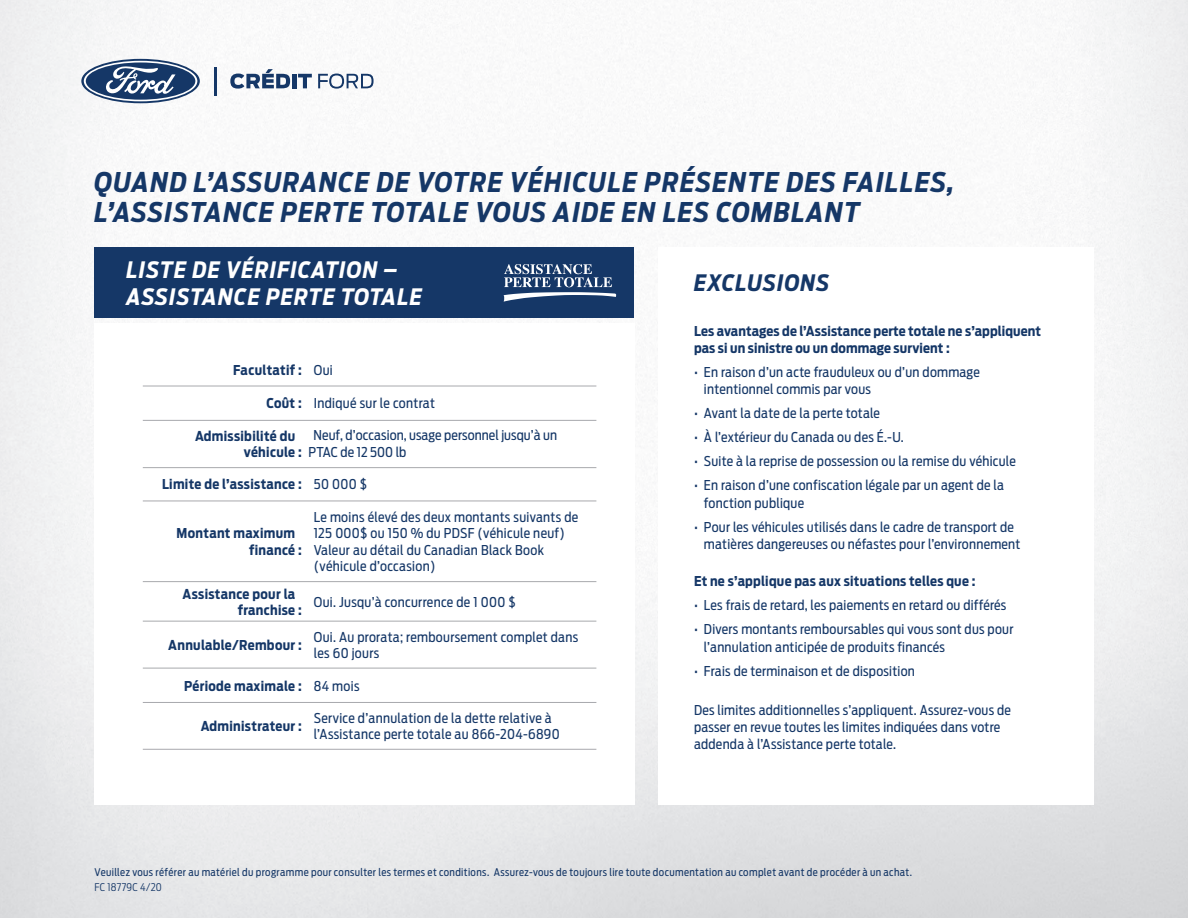
<style>
.page{position:relative;width:1188px;height:918px;background:#fff}
.page>*{position:absolute;margin:0;border:0;box-sizing:border-box;transform-origin:0 0}
.t1{font:italic 700 27px/30px "Ford Antenna Cond";letter-spacing:.05em;color:#153767}
.t2{font:italic 700 22.5px/27px "Ford Antenna Cond";letter-spacing:.05em;color:#fff}
.t3{font:italic 700 22.5px "Ford Antenna Cond";letter-spacing:.05em;color:#153767}
.t4{font:13.5px/17.2px "Ford Antenna Cond";letter-spacing:.02em;color:#153767}
.t5{font:700 13.5px/16.5px "Ford Antenna Cond";letter-spacing:.02em;color:#153767}
.t6{font:10.5px "Ford Antenna Cond";letter-spacing:.035em;color:#153767}
.t7{font:300 10.5px "Ford Antenna Cond";letter-spacing:.03em;color:#153767}
.s1{font-weight:400}
.s2{font-weight:700}
</style>
<div class="page">
<img style="left:0;top:0;width:1188px;height:918px">
<div style="left:94px;top:247px;width:540px;height:71px;background:#153767"></div>
<div style="left:94px;top:323px;width:541px;height:481px;background:#fff"></div>
<div style="left:658px;top:247px;width:436px;height:557px;background:#fff"></div>
<svg style="left:81px;top:59px;width:119px;height:44px"></svg>
<svg style="left:84px;top:61px;width:113px;height:40px"></svg>
<hr style="left:215px;top:67px;width:2px;height:29px;background:#153767">
<svg style="left:230px;top:69px;width:60px;height:20px"></svg>
<hr style="left:292px;top:74px;width:4px;height:14px;background:#153767">
<svg style="left:298px;top:74px;width:14px;height:14px"></svg>
<svg style="left:318px;top:74px;width:56px;height:15px"></svg>
<svg style="left:504px;top:264px;width:112px;height:38px"></svg>
<hr style="left:143px;top:420px;width:453px;height:1px;background:#a8a9ad">
<hr style="left:143px;top:467px;width:453px;height:1px;background:#a8a9ad">
<hr style="left:143px;top:386px;width:453px;height:1px;background:#a8a9ad">
<hr style="left:143px;top:581px;width:453px;height:1px;background:#a8a9ad">
<hr style="left:143px;top:621px;width:453px;height:1px;background:#a8a9ad">
<hr style="left:143px;top:501px;width:453px;height:1px;background:#a8a9ad">
<hr style="left:143px;top:702px;width:453px;height:1px;background:#a8a9ad">
<hr style="left:143px;top:749px;width:453px;height:1px;background:#a8a9ad">
<hr style="left:143px;top:668px;width:453px;height:1px;background:#a8a9ad">
<h1 class="t1" style="left:94px;top:164px;width:862px">QUAND L’ASSURANCE DE VOTRE VÉHICULE PRÉSENTE DES FAILLES,<br>L’ASSISTANCE PERTE TOTALE VOUS AIDE EN LES COMBLANT</h1>
<h2 class="t2" style="left:127px;top:254px;width:297px">LISTE DE VÉRIFICATION –<br>ASSISTANCE PERTE TOTALE</h2>
<p class="t5" style="left:694px;top:321px;width:349px;line-height:17.2px">Les avantages de l’Assistance perte totale ne s’appliquent pas si un sinistre ou un dommage survient :</p>
<p class="t4" style="left:704px;top:362px;width:277px;text-indent:-10px">• En raison d’un acte frauduleux ou d’un dommage intentionnel commis par vous</p>
<p class="t4" style="left:694px;top:403px;width:188px">• Avant la date de la perte totale</p>
<p class="t4" style="left:694px;top:427px;width:211px">• À l’extérieur du Canada ou des É.-U.</p>
<p class="t4" style="left:694px;top:451px;width:323px">• Suite à la reprise de possession ou la remise du véhicule</p>
<p class="t4" style="left:704px;top:475px;width:302px;text-indent:-10px">• En raison d’une confiscation légale par un agent de la fonction publique</p>
<p class="t4" style="left:704px;top:516px;width:318px;text-indent:-10px">• Pour les véhicules utilisés dans le cadre de transport de matières dangereuses ou néfastes pour l’environnement</p>
<p class="t5" style="left:694px;top:572px;width:283px">Et ne s’applique pas aux situations telles que :</p>
<p class="t4" style="left:694px;top:595px;width:314px">• Les frais de retard, les paiements en retard ou différés</p>
<p class="t4" style="left:704px;top:619px;width:311px;text-indent:-10px">• Divers montants remboursables qui vous sont dus pour l’annulation anticipée de produits financés</p>
<p class="t4" style="left:694px;top:660px;width:222px">• Frais de terminaison et de disposition</p>
<p class="t4" style="left:694px;top:699px;width:318px">Des limites additionnelles s’appliquent. Assurez-vous de passer en revue toutes les limites indiquées dans votre addenda à l’Assistance perte totale.</p>
<h2 class="t3" style="left:694px;top:262px;width:137px">EXCLUSIONS</h2>
<p class="t5" style="left:233px;top:360px;width:101px">Facultatif : <span class="s1">Oui</span></p>
<p class="t4" style="left:266px;top:393px;width:170px"><span class="s2">Coût :</span> Indiqué sur le contrat</p>
<p class="t5" style="left:244px;top:426px;width:60px;text-indent:-49px">Admissibilité du véhicule :</p>
<p class="t4" style="left:309px;top:425px;width:250px;line-height:16.8px;text-indent:5px">Neuf, d’occasion, usage personnel jusqu’à un<br>PTAC de 12 500 lb</p>
<p class="t5" style="left:162px;top:475px;width:207px">Limite de l’assistance : <span class="s1">50 000 $</span></p>
<p class="t5" style="left:249px;top:524px;width:54px;text-indent:-73px">Montant maximum financé :</p>
<p class="t4" style="left:314px;top:507px;width:266px;line-height:16.5px">Le moins élevé des deux montants suivants de 125 000$ ou 150 % du PDSF (véhicule neuf)<br>Valeur au détail du Canadian Black Book (véhicule d’occasion)</p>
<p class="t5" style="left:238px;top:584px;width:66px;text-indent:-55px">Assistance pour la franchise :</p>
<p class="t4" style="left:314px;top:592px;width:203px">Oui. Jusqu’à concurrence de 1 000 $</p>
<p class="t5" style="left:168px;top:635px;width:135px">Annulable/Rembour :</p>
<p class="t4" style="left:314px;top:627px;width:266px;line-height:16.5px">Oui. Au prorata; remboursement complet dans les 60 jours</p>
<p class="t5" style="left:184px;top:676px;width:177px">Période maximale : <span class="s1">84 mois</span></p>
<p class="t5" style="left:201px;top:716px;width:103px">Administrateur :</p>
<p class="t4" style="left:314px;top:708px;width:247px;line-height:16.5px">Service d’annulation de la dette relative à l’Assistance perte totale au 866-204-6890</p>
<p class="t6" style="left:94px;top:863px;width:819px">Veuillez vous référer au matériel du programme pour consulter les termes et conditions. Assurez-vous de toujours lire toute documentation au complet avant de procéder à un achat.</p>
<p class="t7" style="left:94px;top:878px;width:69px">FC 18779C 4/20</p>
</div>
